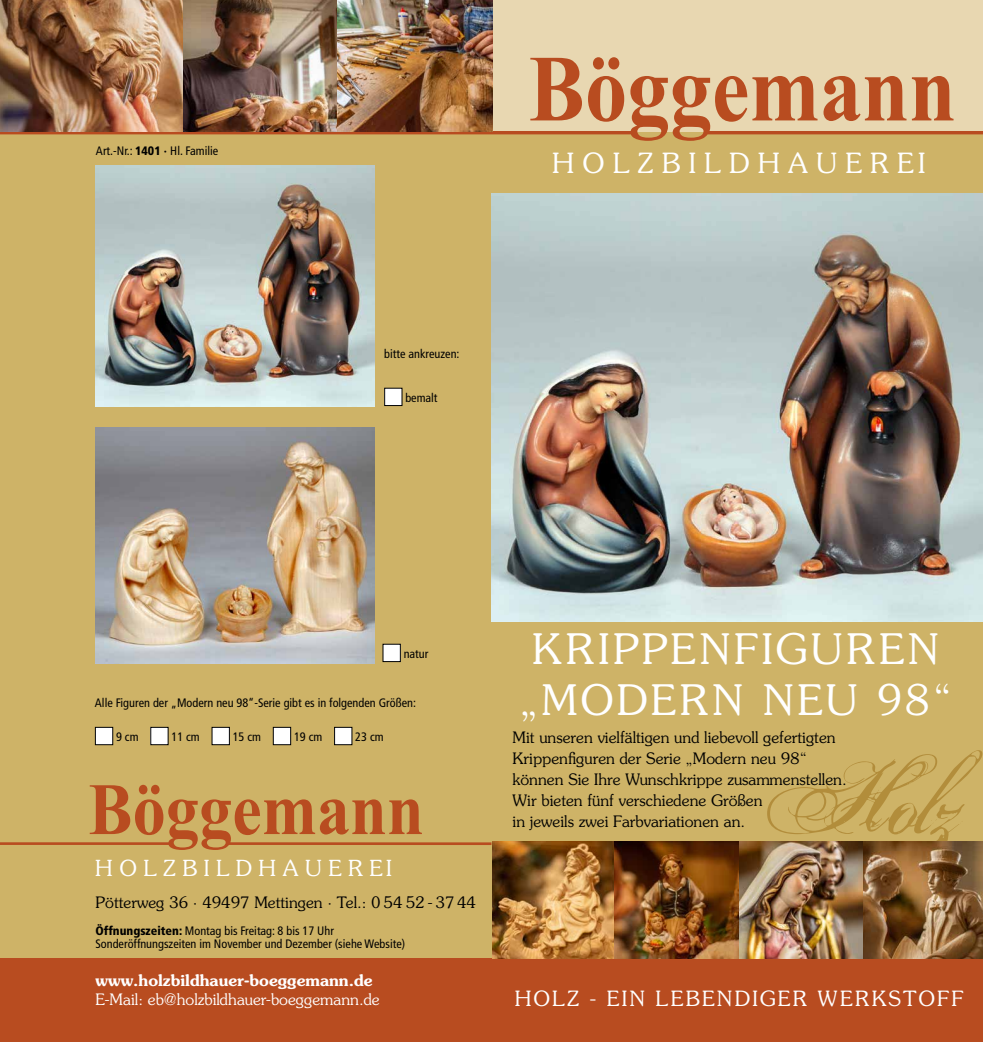
<style>
.page{position:relative;width:983px;height:1042px;background:#fff}
.page>*{position:absolute;margin:0;border:0;box-sizing:border-box;transform-origin:0 0}
.t1{font:300 42px "Souvenir";letter-spacing:.065em;color:#fff}
.t2{font:300 27.82px "Souvenir";color:#fff}
.t3{font:300 22.05px "Souvenir";color:#fff}
.t4{font:300 21px "Souvenir";letter-spacing:.11em;color:#fff}
.t5{font:300 15.75px/21px "Souvenir";color:#000}
.t6{font:300 15.75px "Souvenir";color:#fff}
.t7{font:600 15.75px "Souvenir";color:#fff}
.t8{font:condensed 12.25px/13.7px "Frutiger";color:#000}
.s1{font-weight:900}
</style>
<div class="page">
<div style="left:0;top:84px;width:982px;height:958px;background:#ceb367"></div>
<div style="left:0;top:0;width:982px;height:132px;background:#e8d7b1"></div>
<div style="left:0;top:958px;width:982px;height:84px;background:#b84c20"></div>
<svg style="left:0;top:57px;width:982px;height:84px"></svg>
<svg style="left:0;top:785px;width:491px;height:65px"></svg>
<div style="left:384px;top:388px;width:18px;height:17px;background:#fff"></div>
<div style="left:384px;top:388px;width:18px;height:18px;border:1px solid #000"></div>
<div style="left:383px;top:644px;width:17px;height:17px;background:#fff"></div>
<div style="left:95px;top:727px;width:18px;height:18px;background:#fff"></div>
<div style="left:95px;top:727px;width:18px;height:18px;border:1px solid #000"></div>
<div style="left:151px;top:727px;width:17px;height:18px;background:#fff"></div>
<div style="left:150px;top:727px;width:18px;height:18px;border:1px solid #000"></div>
<div style="left:212px;top:727px;width:17px;height:18px;background:#fff"></div>
<div style="left:211px;top:727px;width:19px;height:18px;border:1px solid #000"></div>
<div style="left:273px;top:727px;width:17px;height:18px;background:#fff"></div>
<div style="left:273px;top:727px;width:18px;height:18px;border:1px solid #000"></div>
<div style="left:334px;top:727px;width:18px;height:18px;background:#fff"></div>
<div style="left:334px;top:727px;width:18px;height:18px;border:1px solid #000"></div>
<img style="left:491px;top:193px;width:491px;height:428px">
<img style="left:96px;top:165px;width:278px;height:242px">
<img style="left:96px;top:428px;width:278px;height:235px">
<svg style="left:767px;top:750px;width:215px;height:92px"></svg>
<img style="left:492px;top:842px;width:122px;height:116px">
<img style="left:614px;top:842px;width:368px;height:116px">
<img style="left:0;top:0;width:492px;height:131px">
<p class="t8" style="left:96px;top:144px;width:124px">Art.-Nr.: <span class="s1">1401 ·</span> Hl. Familie</p>
<p class="t8" style="left:384px;top:347px;width:77px">bitte ankreuzen:</p>
<p class="t8" style="left:405px;top:391px;width:34px">bemalt</p>
<h2 class="t2" style="left:552px;top:147px;width:56px">H olzbildh</h2>
<h2 class="t2" style="left:787px;top:147px;width:139px">auer EI</h2>
<p class="t8" style="left:403px;top:647px;width:26px">natur</p>
<p class="t8" style="left:95px;top:696px;width:322px">Alle Figuren der „Modern neu 98“-Serie gibt es in folgenden Größen:</p>
<p class="t8" style="left:116px;top:730px;width:24px">9 cm</p>
<p class="t8" style="left:171px;top:730px;width:30px">11 cm</p>
<p class="t8" style="left:233px;top:730px;width:30px">15 cm</p>
<p class="t8" style="left:294px;top:730px;width:30px">19 cm</p>
<p class="t8" style="left:355px;top:730px;width:30px">23 cm</p>
<h3 class="t3" style="left:95px;top:855px;width:45px">H olzbildh</h3>
<h3 class="t3" style="left:283px;top:855px;width:111px">auer EI</h3>
<p class="t5" style="left:95px;top:892px;width:382px">Pötterweg 36 · 49497 Mettingen · Tel.: 0 54 52 - 37 44</p>
<p class="t8" style="left:95px;top:923px;width:311px"><span class="s1">Öffnungszeiten:</span> Montag bis Freitag: 8 bis 17 Uhr<br>Sonderöffnungszeiten im November und Dezember (siehe Website)</p>
<p class="t7" style="left:95px;top:970px;width:279px">www.holzbildhauer-boeggemann.de</p>
<p class="t6" style="left:95px;top:990px;width:286px">E-Mail: eb@holzbildhauer-boeggemann.de</p>
<h1 class="t1" style="left:532px;top:624px;width:167px">Krippenfig</h1>
<h1 class="t1" style="left:810px;top:624px;width:67px">uren</h1>
<h1 class="t1" style="left:519px;top:674px;width:95px">„Modern</h1>
<h1 class="t1" style="left:762px;top:674px;width:191px">neu 98“</h1>
<p class="t5" style="left:512px;top:726px;width:335px">Mit unseren vielfältigen und liebevoll gefertigten Krippenfiguren der Serie „Modern neu 98“ können Sie Ihre Wunschkrippe zusammenstellen.<br>Wir bieten fünf verschiedene Größen<br>in jeweils zwei Farbvariationen an.</p>
<h3 class="t4" style="left:514px;top:985px;width:450px">HOLZ - EIN LEBENDIGER WERKSTOFF</h3>
</div>
